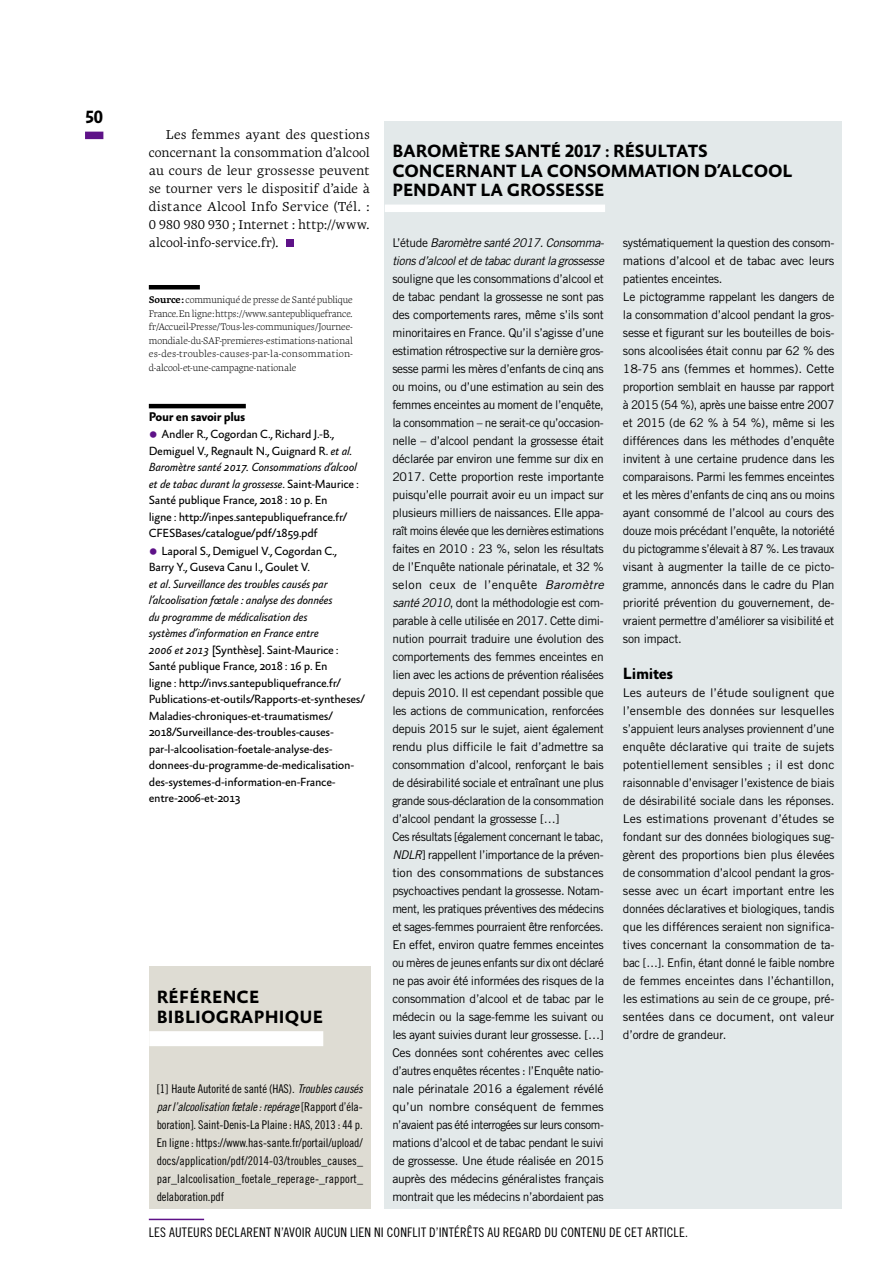
<style>
.page{position:relative;width:893px;height:1263px;background:#fff}
.page>*{position:absolute;margin:0;border:0;box-sizing:border-box;transform-origin:0 0}
.t1{font:700 18px/19.5px "Absara Sans OT";letter-spacing:-.01em;color:#000}
.t2{font:700 18px/19.5px "Absara Sans OT";letter-spacing:.01em;color:#000}
.t3{font:700 16.5px "Absara Sans OT";letter-spacing:-.02em;color:#000}
.t4{font:13.2px/18px "Geneo Pro";color:#000;text-align:justify}
.t5{font:13.2px "Trade Gothic LT Std Cn 18";letter-spacing:.015em;color:#000}
.t6{font:700 12.75px "Absara Sans OT";letter-spacing:-.025em;color:#000}
.t7{font:12px/18px "Trade Gothic LT Std";letter-spacing:-.025em;color:#000}
.t8{font:12px/16.5px "Absara Sans OT";letter-spacing:-.025em;color:#000}
.t9{font:12px/18px "Trade Gothic LT Std";letter-spacing:-.025em;color:#000;text-align:justify;scale:1.04 1}
.t10{font:12px/18px "Trade Gothic LT Std Cn 18";letter-spacing:-.01em;color:#000;text-align:justify}
.t11{font:italic 12px/18px "Trade Gothic LT Std";letter-spacing:-.03em;color:#000}
.t12{font:12px "Trade Gothic LT Std Cn 18 Obl";letter-spacing:-.01em;color:#000}
.t13{font:300 9.75px/13.5px "Geneo Pro";letter-spacing:-.01em;color:#000;text-align:justify}
.s1{font-weight:700}
.s2{font-family:"Trade Gothic LT Std Cn 18";font-size:18px;color:#5e1288}
.s3{font-style:italic}
.s4{font-family:"Trade Gothic LT Std Cn 18 Obl"}
.s5{font-family:"Trade Gothic LT Std Cn 18"}
.s6{font-style:normal}
</style>
<div class="page">
<div style="left:149px;top:966px;width:221px;height:243px;background:#dedcd3"></div>
<div style="left:149px;top:1031px;width:174px;height:15px;background:#fff"></div>
<hr style="left:149px;top:285px;width:51px;height:4px;background:#000">
<hr style="left:149px;top:404px;width:97px;height:4px;background:#000">
<div style="left:286px;top:240px;width:7px;height:7px;background:#5e1288"></div>
<div style="left:385px;top:121px;width:457px;height:1088px;background:#e3e9ea"></div>
<div style="left:385px;top:205px;width:220px;height:7px;background:#fff"></div>
<hr style="left:149px;top:1219px;width:55px;height:1px;background:#5e1288">
<div style="left:85px;top:132px;width:18px;height:7px;background:#5e1288"></div>
<h1 class="t1" style="left:85px;top:108px;width:19px">50</h1>
<p class="t4" style="left:149px;top:124px;width:223px;text-indent:17px">Les femmes ayant des questions concernant la consommation d’alcool au cours de leur grossesse peuvent se tourner vers le dispositif d’aide à distance Alcool Info Service (Tél. :<br>0 980 980 930 ; Internet : http://www. alcool‑info‑service.fr).</p>
<p class="t13" style="left:149px;top:292px;width:206px"><span class="s1">Source:</span> communiqué de presse de Santé publique France.En ligne:https://www.santepubliquefrance. fr/Accueil‑Presse/Tous‑les‑communiques/Journee‑ mondiale‑du‑SAF‑premieres‑estimations‑national es‑des‑troubles‑causes‑par‑la‑consommation‑ d‑alcool‑et‑une‑campagne‑nationale</p>
<p class="t6" style="left:149px;top:410px;width:98px">Pour en savoir plus</p>
<p class="t8" style="left:149px;top:427px;width:211px"><span class="s2">•</span> Andler R., Cogordan C., Richard J.‑B., Demiguel V., Regnault N., Guignard R. <span class="s3">et al.<br>Baromètre santé 2017. Consommations d’alcool et de tabac durant la grossesse</span>. Saint-Maurice :<br>Santé publique France, 2018 : 10 p. En<br>ligne : http://inpes.santepubliquefrance.fr/ CFESBases/catalogue/pdf/1859.pdf</p>
<p class="t8" style="left:149px;top:543px;width:217px"><span class="s2">•</span> Laporal S., Demiguel V., Cogordan C., Barry Y., Guseva Canu I., Goulet V.<br><span class="s3">et al</span>. <span class="s3">Surveillance des troubles causés par l’alcoolisation fœtale : analyse des données<br>du programme de médicalisation des<br>systèmes d’information en France entre<br>2006 et 2013</span> [Synthèse]. Saint‑Maurice :<br>Santé publique France, 2018 : 16 p. En<br>ligne : http://invs.santepubliquefrance.fr/ Publications‑et‑outils/Rapports‑et‑syntheses/ Maladies‑chroniques‑et‑traumatismes/ 2018/Surveillance‑des‑troubles‑causes‑ par‑l‑alcoolisation‑foetale‑analyse‑des‑ donnees‑du‑programme‑de‑medicalisation‑ des‑systemes‑d‑information‑en‑France‑ entre‑2006‑et‑2013</p>
<h1 class="t2" style="left:157px;top:988px;width:168px">RÉFÉRENCE<br>BIBLIOGRAPHIQUE</h1>
<p class="t10" style="left:157px;top:1080px;width:208px">[1] Haute Autorité de santé (HAS). <span class="s4">Troubles causés</span></p>
<p class="t12" style="left:157px;top:1100px;width:208px">par l’alcoolisation fœtale : repérage <span class="s5">[Rapport d’éla‑</span></p>
<p class="t10" style="left:157px;top:1116px;width:208px">boration]. Saint‑Denis‑La Plaine : HAS, 2013 : 44 p.<br>En ligne : https://www.has‑sante.fr/portail/upload/ docs/application/pdf/2014‑03/troubles_causes_ par_lalcoolisation_foetale_reperage‑_rapport_ delaboration.pdf</p>
<h1 class="t1" style="left:392px;top:142px;width:402px">BAROMÈTRE SANTÉ 2017 : RÉSULTATS<br>CONCERNANT LA CONSOMMATION D’ALCOOL<br>PENDANT LA GROSSESSE</h1>
<p class="t11" style="left:392px;top:234px;width:213px"><span class="s6">L’étude</span> Baromètre santé 2017. Consomma&shy;tions d’alcool et de tabac durant la grossesse</p>
<p class="t7" style="left:392px;top:270px;width:213px">souligne que les consommations d’alcool et de tabac pendant la grossesse ne sont pas des comportements rares, même s’ils sont minoritaires en France. Qu’il s’agisse d’une estimation rétrospective sur la dernière gros‑ sesse parmi les mères d’enfants de cinq ans ou moins, ou d’une estimation au sein des femmes enceintes au moment de l’enquête, la consommation – ne serait‑ce qu’occasion‑ nelle – d’alcool pendant la grossesse était déclarée par environ une femme sur dix en 2017. Cette proportion reste importante puisqu’elle pourrait avoir eu un impact sur plusieurs milliers de naissances. Elle appa‑ raît moins élevée que les dernières estimations faites en 2010 : 23 %, selon les résultats de l’Enquête nationale périnatale, et 32 % selon ceux de l’enquête <span class="s3">Baromètre santé 2010</span>, dont la méthodologie est com‑ parable à celle utilisée en 2017. Cette dimi‑ nution pourrait traduire une évolution des comportements des femmes enceintes en lien avec les actions de prévention réalisées depuis 2010. Il est cependant possible que les actions de communication, renforcées depuis 2015 sur le sujet, aient également rendu plus difficile le fait d’admettre sa consommation d’alcool, renforçant le bais de désirabilité sociale et entraînant une plus grande sous‑déclaration de la consommation d’alcool pendant la grossesse […]<br>Ces résultats [également concernant le tabac, <span class="s3">NDLR</span>] rappellent l’importance de la préven‑ tion des consommations de substances psychoactives pendant la grossesse. Notam‑ ment, les pratiques préventives des médecins et sages‑femmes pourraient être renforcées.<br>En effet, environ quatre femmes enceintes ou mères de jeunes enfants sur dix ont déclaré ne pas avoir été informées des risques de la consommation d’alcool et de tabac par le médecin ou la sage‑femme les suivant ou les ayant suivies durant leur grossesse. […] Ces données sont cohérentes avec celles d’autres enquêtes récentes : l’Enquête natio‑ nale périnatale 2016 a également révélé qu’un nombre conséquent de femmes n’avaient pas été interrogées sur leurs consom‑ mations d’alcool et de tabac pendant le suivi de grossesse. Une étude réalisée en 2015 auprès des médecins généralistes français montrait que les médecins n’abordaient pas</p>
<p class="t7" style="left:623px;top:234px;width:213px">systématiquement la question des consom‑ mations d’alcool et de tabac avec leurs patientes enceintes.<br>Le pictogramme rappelant les dangers de la consommation d’alcool pendant la gros‑ sesse et figurant sur les bouteilles de bois‑ sons alcoolisées était connu par 62 % des 18‑75 ans (femmes et hommes). Cette proportion semblait en hausse par rapport à 2015 (54 %), après une baisse entre 2007 et 2015 (de 62 % à 54 %), même si les différences dans les méthodes d’enquête invitent à une certaine prudence dans les comparaisons. Parmi les femmes enceintes et les mères d’enfants de cinq ans ou moins ayant consommé de l’alcool au cours des douze mois précédant l’enquête, la notoriété du pictogramme s’élevait à 87 %. Les travaux visant à augmenter la taille de ce picto‑ gramme, annoncés dans le cadre du Plan priorité prévention du gouvernement, de‑ vraient permettre d’améliorer sa visibilité et son impact.</p>
<h2 class="t3" style="left:623px;top:664px;width:52px">Limites</h2>
<p class="t9" style="left:623px;top:684px;width:205px">Les auteurs de l’étude soulignent que l’ensemble des données sur lesquelles s’appuient leurs analyses proviennent d’une enquête déclarative qui traite de sujets potentiellement sensibles ; il est donc raisonnable d’envisager l’existence de biais de désirabilité sociale dans les réponses.<br>Les estimations provenant d’études se fondant sur des données biologiques sug‑ gèrent des proportions bien plus élevées de consommation d’alcool pendant la gros‑ sesse avec un écart important entre les données déclaratives et biologiques, tandis que les différences seraient non significa‑ tives concernant la consommation de ta‑ bac […]. Enfin, étant donné le faible nombre de femmes enceintes dans l’échantillon, les estimations au sein de ce groupe, pré‑ sentées dans ce document, ont valeur d’ordre de grandeur.</p>
<p class="t5" style="left:149px;top:1224px;width:541px">LES AUTEURS DECLARENT N’AVOIR AUCUN LIEN NI CONFLIT D’INTÉRÊTS AU REGARD DU CONTENU DE CET ARTICLE.</p>
</div>
